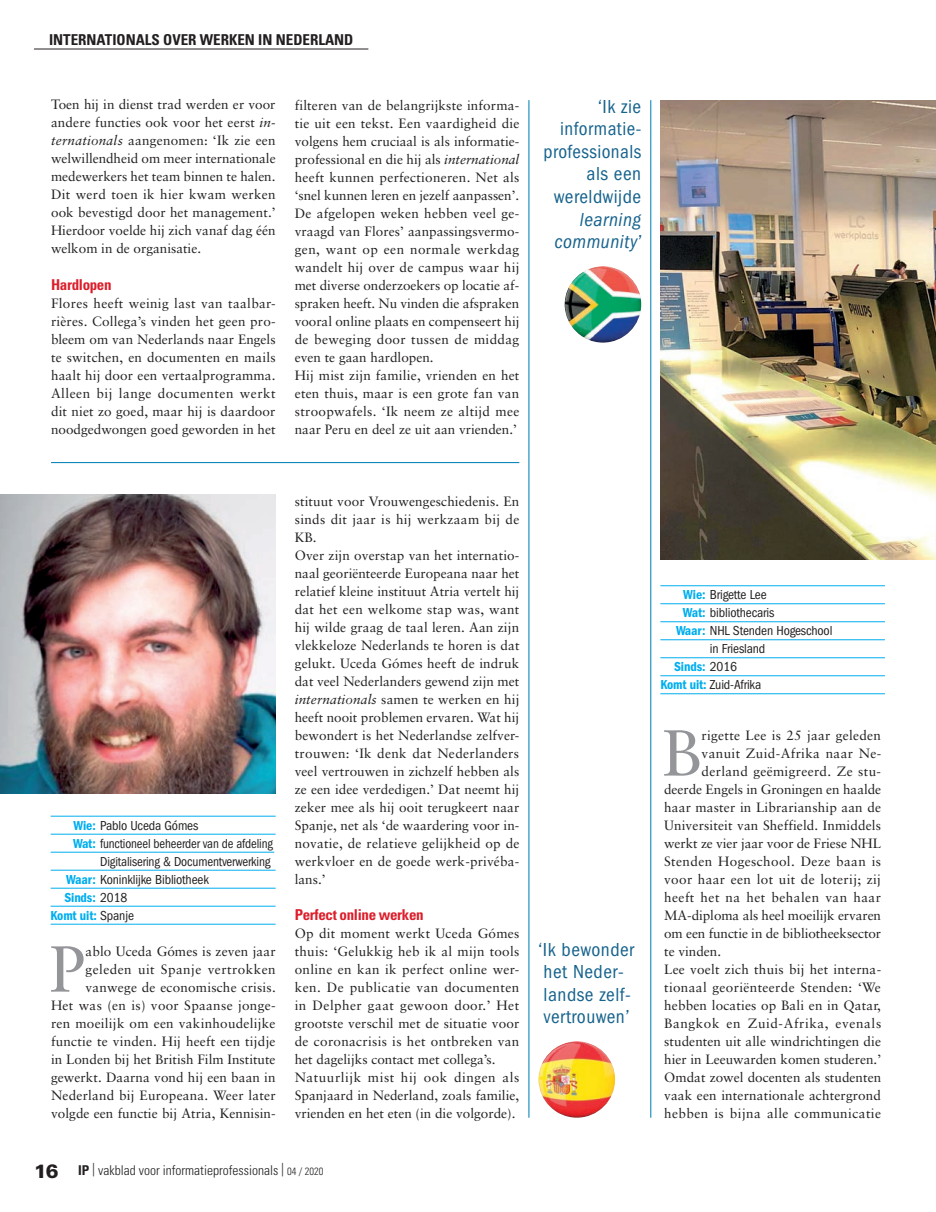
<style>
.page{position:relative;width:936px;height:1212px;background:#fff}
.page>*{position:absolute;margin:0;border:0;box-sizing:border-box;transform-origin:0 0}
.t1{font:65.1px "Sabon";color:#939598}
.t2{font:condensed 19.5px/22.5px "Franklin Gothic";letter-spacing:.025em;color:#17638d;text-align:right}
.t3{font:italic condensed 19.5px/22.5px "Franklin Gothic";letter-spacing:.025em;color:#17638d;text-align:right}
.t4{font:700 condensed 15px "Univers";color:#231f20}
.t5{font:700 condensed 15px "Univers";letter-spacing:-.025em;color:#dc1e2b}
.t6{font:13.5px/18px "Sabon";letter-spacing:.01em;color:#231f20}
.t7{font:condensed 13.5px "Franklin Gothic";letter-spacing:-.01em;color:#231f20}
.t8{font:13.5px "Sabon";letter-spacing:.03em;color:#231f20}
.t9{font:300 condensed 13.5px "Univers";color:#231f20}
.t10{font:condensed 13.5px "Franklin Gothic";letter-spacing:-.01em;color:#231f20;scale:.95 1}
.t11{font:600 condensed 13.5px "Franklin Gothic";letter-spacing:-.01em;color:#00aeef}
.t12{font:13.5px "Sabon";letter-spacing:.045em;color:#231f20}
.t13{font:13.5px "Sabon";letter-spacing:.035em;color:#231f20}
.s1{font-style:italic}
.s2{font-style:normal}
.s3{font-weight:600;color:#00aeef}
.s4{font-weight:400;color:#231f20}
.s5{font-weight:900;font-stretch:normal;font-size:19.2px}
.s6{font-weight:700}
.s7{font-size:10.5px}
</style>
<div class="page">
<hr style="left:528px;top:100px;width:1px;height:1018px;background:#0083b6">
<hr style="left:51px;top:462px;width:468px;height:1px;background:#0083b6">
<hr style="left:650px;top:100px;width:1px;height:1018px;background:#0083b6">
<hr style="left:34px;top:49px;width:334px;height:1px;background:#231f20">
<hr style="left:660px;top:585px;width:224px;height:1px;background:#00aeef">
<hr style="left:660px;top:603px;width:224px;height:1px;background:#00aeef">
<hr style="left:660px;top:621px;width:224px;height:1px;background:#00aeef">
<hr style="left:660px;top:639px;width:224px;height:1px;background:#00aeef">
<hr style="left:660px;top:657px;width:224px;height:1px;background:#00aeef">
<hr style="left:660px;top:675px;width:224px;height:1px;background:#00aeef">
<hr style="left:660px;top:693px;width:224px;height:1px;background:#00aeef">
<hr style="left:51px;top:816px;width:224px;height:1px;background:#00aeef">
<hr style="left:51px;top:834px;width:224px;height:1px;background:#00aeef">
<hr style="left:51px;top:852px;width:223px;height:1px;background:#00aeef">
<hr style="left:51px;top:870px;width:224px;height:1px;background:#00aeef">
<hr style="left:51px;top:888px;width:224px;height:1px;background:#00aeef">
<hr style="left:51px;top:906px;width:224px;height:1px;background:#00aeef">
<hr style="left:51px;top:924px;width:224px;height:1px;background:#00aeef">
<img style="left:660px;top:100px;width:275px;height:460px">
<img style="left:0;top:494px;width:275px;height:299px">
<img style="left:538px;top:1041px;width:77px;height:77px;border-radius:38px">
<img style="left:564px;top:266px;width:77px;height:77px;border-radius:38px">
<p class="t4" style="left:49px;top:31px;width:306px">INTERNATIONALS OVER WERKEN IN NEDERLAND</p>
<p class="t6" style="left:51px;top:96px;width:226px;text-align:justify">Toen hij in dienst trad werden er voor andere functies ook voor het eerst <span class="s1">in&shy;ternationals</span> aangenomen: ‘Ik zie een welwillendheid om meer internationale medewerkers het team binnen te halen.<br>Dit werd toen ik hier kwam werken ook bevestigd door het management.’ Hierdoor voelde hij zich vanaf dag één welkom in de organisatie.</p>
<p class="t5" style="left:51px;top:275px;width:62px">Hardlopen</p>
<p class="t6" style="left:51px;top:294px;width:226px;text-align:justify">Flores heeft weinig last van taalbar&shy;rières. Collega’s vinden het geen pro&shy;bleem om van Nederlands naar Engels te switchen, en documenten en mails haalt hij door een vertaalprogramma.<br>Alleen bij lange documenten werkt dit niet zo goed, maar hij is daardoor noodgedwongen goed geworden in het</p>
<p class="t6" style="left:295px;top:96px;width:226px">filteren van de belangrijkste informa&shy;tie uit een tekst. Een vaardigheid die volgens hem cruciaal is als informatie&shy;professional en die hij als <span class="s1">international </span>heeft kunnen perfectioneren. Net als ‘snel kunnen leren en jezelf aanpassen’.<br>De afgelopen weken hebben veel ge&shy;vraagd van Flores’ aanpassingsvermo&shy;gen, want op een normale werkdag wandelt hij over de campus waar hij met diverse onderzoekers op locatie af&shy;spraken heeft. Nu vinden die afspraken vooral online plaats en compenseert hij de beweging door tussen de middag even te gaan hardlopen.<br>Hij mist zijn familie, vrienden en het eten thuis, maar is een grote fan van stroopwafels. ‘Ik neem ze altijd mee naar Peru en deel ze uit aan vrienden.’</p>
<h2 class="t2" style="left:543px;top:95px;width:99px">‘Ik zie informatie&shy;professionals als een wereldwijde</h2>
<h2 class="t3" style="left:554px;top:208px;width:89px">learning community<span class="s2">’</span></h2>
<p class="t7" style="left:73px;top:817px;width:126px"><span class="s3">Wie:</span> Pablo Uceda Gómes</p>
<p class="t10" style="left:73px;top:836px;width:212px"><span class="s3">Wat:</span> functioneel beheerder van de afdeling</p>
<p class="t7" style="left:100px;top:854px;width:172px">Digitalisering &amp; Documentverwerking</p>
<p class="t7" style="left:66px;top:871px;width:144px"><span class="s3">Waar:</span> Koninklijke Bibliotheek</p>
<p class="t11" style="left:64px;top:889px;width:64px">Sinds: <span class="s4">2018</span></p>
<p class="t11" style="left:51px;top:907px;width:85px">Komt uit: <span class="s4">Spanje</span></p>
<h1 class="t1" style="left:49px;top:930px;width:38px">P</h1>
<p class="t6" style="left:51px;top:942px;width:226px;text-align:right">ablo Uceda Gómes is zeven jaar geleden uit Spanje vertrokken vanwege de economische crisis.<br>Het was (en is) voor Spaanse jonge&shy;ren moeilijk om een vakinhoudelijke functie te vinden. Hij heeft een tijdje in Londen bij het British Film Institute gewerkt. Daarna vond hij een baan in Nederland bij Europeana. Weer later volgde een functie bij Atria, Kennisin-</p>
<p class="t6" style="left:295px;top:492px;width:226px">stituut voor Vrouwengeschiedenis. En sinds dit jaar is hij werkzaam bij de KB.<br>Over zijn overstap van het internatio&shy;naal georiënteerde Europeana naar het relatief kleine instituut Atria vertelt hij dat het een welkome stap was, want hij wilde graag de taal leren. Aan zijn vlekkeloze Nederlands te horen is dat gelukt. Uceda Gómes heeft de indruk dat veel Nederlanders gewend zijn met <span class="s1">internationals</span> samen te werken en hij heeft nooit problemen ervaren. Wat hij bewondert is het Nederlandse zelfver&shy;trouwen: ‘Ik denk dat Nederlanders veel vertrouwen in zichzelf hebben als ze een idee verdedigen.’ Dat neemt hij zeker mee als hij ooit terugkeert naar Spanje, net als ‘de waardering voor in&shy;novatie, de relatieve gelijkheid op de werkvloer en de goede werk-privéba&shy;lans.’</p>
<p class="t5" style="left:295px;top:905px;width:130px">Perfect online werken</p>
<p class="t6" style="left:295px;top:924px;width:226px">Op dit moment werkt Uceda Gómes thuis: ‘Gelukkig heb ik al mijn tools online en kan ik perfect online wer&shy;ken. De publicatie van documenten in Delpher gaat gewoon door.’ Het grootste verschil met de situatie voor de corona crisis is het ontbreken van het dagelijks contact met collega’s.<br>Natuurlijk mist hij ook dingen als Spanjaard in Nederland, zoals familie, vrienden en het eten (in die volgorde).</p>
<p class="t9" style="left:34px;top:1162px;width:291px"><span class="s5">16</span> <span class="s6">IP</span> | vakblad voor informatieprofessionals | <span class="s7">04 / 2020</span></p>
<h2 class="t2" style="left:538px;top:938px;width:97px;text-align:left">‘Ik bewonder het Neder&shy;landse zelf&shy;vertrouwen’</h2>
<p class="t7" style="left:683px;top:587px;width:85px"><span class="s3">Wie:</span> Brigette Lee</p>
<p class="t7" style="left:682px;top:605px;width:93px"><span class="s3">Wat:</span> bibliothecaris</p>
<p class="t7" style="left:676px;top:623px;width:158px"><span class="s3">Waar:</span> NHL Stenden Hogeschool</p>
<p class="t7" style="left:709px;top:641px;width:57px">in Friesland</p>
<p class="t11" style="left:674px;top:659px;width:64px">Sinds: <span class="s4">2016</span></p>
<p class="t7" style="left:660px;top:677px;width:102px"><span class="s3">Komt uit:</span> Zuid-Afrika</p>
<h1 class="t1" style="left:661px;top:714px;width:41px">B</h1>
<p class="t6" style="left:701px;top:726px;width:181px">rigette Lee is 25 jaar geleden</p>
<p class="t6" style="left:701px;top:744px;width:181px">vanuit Zuid-Afrika naar Ne-</p>
<p class="t6" style="left:701px;top:762px;width:181px">derland geëmigreerd. Ze stu-</p>
<p class="t6" style="left:664px;top:780px;width:218px">deerde Engels in Groningen en haalde</p>
<p class="t6" style="left:664px;top:798px;width:218px">haar master in Librarianship aan de</p>
<p class="t6" style="left:664px;top:816px;width:218px">Universiteit van Sheffield. Inmiddels</p>
<p class="t6" style="left:664px;top:834px;width:218px">werkt ze vier jaar voor de Friese NHL</p>
<p class="t8" style="left:664px;top:853px;width:218px">Stenden Hogeschool. Deze baan is</p>
<p class="t6" style="left:664px;top:870px;width:218px">voor haar een lot uit de loterij; zij</p>
<p class="t13" style="left:664px;top:889px;width:218px">heeft het na het behalen van haar</p>
<p class="t6" style="left:664px;top:906px;width:218px">MA-diploma als heel moeilijk ervaren</p>
<p class="t6" style="left:664px;top:924px;width:218px">om een functie in de bibliotheeksector</p>
<p class="t6" style="left:664px;top:942px;width:59px">te vinden.</p>
<p class="t6" style="left:664px;top:960px;width:218px">Lee voelt zich thuis bij het interna-</p>
<p class="t6" style="left:664px;top:978px;width:218px">tionaal georiënteerde Stenden: ‘We</p>
<p class="t6" style="left:664px;top:996px;width:218px">hebben locaties op Bali en in Qatar,</p>
<p class="t12" style="left:664px;top:1015px;width:218px">Bangkok en Zuid-Afrika, evenals</p>
<p class="t6" style="left:664px;top:1032px;width:218px">studenten uit alle windrichtingen die</p>
<p class="t6" style="left:664px;top:1050px;width:218px">hier in Leeuwarden komen studeren.’</p>
<p class="t6" style="left:664px;top:1068px;width:218px">Omdat zowel docenten als studenten</p>
<p class="t6" style="left:664px;top:1086px;width:218px">vaak een internationale achtergrond</p>
<p class="t8" style="left:664px;top:1105px;width:218px">hebben is bijna alle communicatie</p>
</div>
